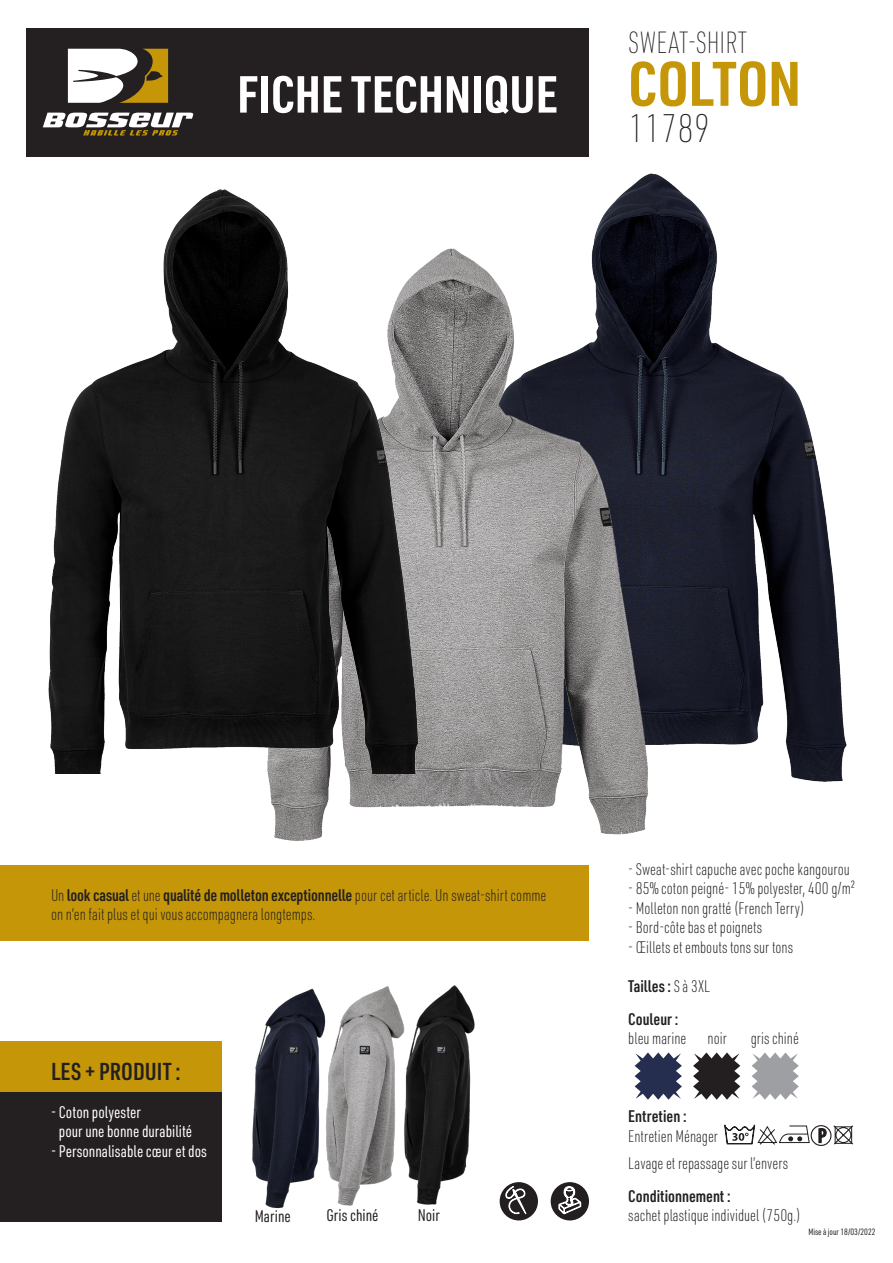
<style>
.page{position:relative;width:893px;height:1263px;background:#fff}
.page>*{position:absolute;margin:0;border:0;box-sizing:border-box;transform-origin:0 0}
.Style_de_paragraphe_1{font:700 61.5px "URWDIN Cond";color:#c49608}
.t1{font:700 51px "URWDIN Cond";color:#fff}
.Style_de_paragraphe_1-2{font:100 39px "URWDIN Cond";color:#231f20}
.Style_de_paragraphe_1-3{font:100 30px "URWDIN Cond";color:#231f20}
.t2{font:600 24px "URWDIN Cond";color:#231f20}
.t3{font:200 16.5px/19.5px "URWDIN Cond";color:#231f20}
.t4{font:16.5px/19.5px "URWDIN Cond";color:#fff}
.t5{font:600 16.5px "URWDIN Cond";color:#231f20}
.t6{font:16.5px "URWDIN Cond";color:#231f20}
.t7{font:9px "URWDIN Cond";color:#231f20}
.s1{font-weight:600}
.s2{font-weight:200}
</style>
<div class="page">
<div style="left:0;top:1087px;width:221px;height:135px;background:#241f21"></div>
<div style="left:210px;top:28px;width:379px;height:129px;background:#241f21"></div>
<div style="left:27px;top:28px;width:183px;height:129px;background:#241f21"></div>
<svg style="left:68px;top:49px;width:100px;height:54px"></svg>
<svg style="left:43px;top:113px;width:150px;height:23px"></svg>
<div style="left:0;top:1041px;width:221px;height:51px;background:#c49608"></div>
<div style="left:0;top:865px;width:589px;height:76px;background:#c49608"></div>
<img style="left:595px;top:173px;width:252px;height:609px">
<img style="left:252px;top:985px;width:223px;height:224px">
<img style="left:267px;top:236px;width:392px;height:605px">
<img style="left:48px;top:189px;width:400px;height:585px">
<svg style="left:724px;top:1124px;width:86px;height:21px"></svg>
<svg style="left:818px;top:1125px;width:35px;height:21px"></svg>
<div style="left:811px;top:1125px;width:20px;height:21px;border:1px solid #231f20;border-radius:50%"></div>
<svg style="left:635px;top:1052px;width:47px;height:48px"></svg>
<svg style="left:693px;top:1052px;width:47px;height:48px"></svg>
<svg style="left:752px;top:1052px;width:47px;height:48px"></svg>
<div style="left:500px;top:1182px;width:38px;height:38px;background:#231f20;border-radius:50%"></div>
<svg style="left:506px;top:1186px;width:20px;height:28px"></svg>
<div style="left:551px;top:1182px;width:38px;height:38px;background:#231f20;border-radius:50%"></div>
<svg style="left:559px;top:1182px;width:22px;height:32px"></svg>
<h2 class="t1" style="left:237px;top:60px;width:322px">FICHE TECHNIQUE</h2>
<p class="Style_de_paragraphe_1-3" style="left:628px;top:23px;width:120px">SWEAT-SHIRT</p>
<p class="Style_de_paragraphe_1" style="left:628px;top:42px;width:174px">COLTON</p>
<p class="Style_de_paragraphe_1-2" style="left:628px;top:103px;width:83px">11789</p>
<p class="t3" style="left:51px;top:885px;width:497px">Un <span class="s1">look casual</span> et une <span class="s1">qualité de molleton exceptionnelle</span> pour cet article. Un sweat-shirt comme on n’en fait plus et qui vous accompagnera longtemps.</p>
<p class="t2" style="left:51px;top:1055px;width:131px">LES + PRODUIT :</p>
<p class="t4" style="left:59px;top:1102px;width:135px;text-indent:-8px">- Coton polyester<br>pour une bonne durabilité</p>
<p class="t4" style="left:51px;top:1141px;width:157px">- Personnalisable cœur et dos</p>
<p class="t6" style="left:255px;top:1205px;width:38px">Marine</p>
<p class="t6" style="left:326px;top:1204px;width:54px">Gris chiné</p>
<p class="t6" style="left:418px;top:1204px;width:24px">Noir</p>
<p class="t3" style="left:628px;top:859px;width:223px">- Sweat-shirt capuche avec poche kangourou</p>
<p class="t3" style="left:628px;top:878px;width:228px">- 85% coton peigné- 15% polyester, 400 g/m²</p>
<p class="t3" style="left:628px;top:898px;width:178px">- Molleton non gratté (French Terry)</p>
<p class="t3" style="left:628px;top:917px;width:135px">- Bord-côte bas et poignets</p>
<p class="t3" style="left:628px;top:937px;width:166px">- Œillets et embouts tons sur tons</p>
<p class="t5" style="left:628px;top:975px;width:83px">Tailles : <span class="s2">S à 3XL</span></p>
<p class="t5" style="left:628px;top:1008px;width:51px">Couleur :</p>
<p class="t3" style="left:628px;top:1028px;width:60px">bleu marine</p>
<p class="t3" style="left:708px;top:1028px;width:21px">noir</p>
<p class="t3" style="left:751px;top:1028px;width:50px">gris chiné</p>
<p class="t5" style="left:628px;top:1105px;width:60px">Entretien :</p>
<p class="t3" style="left:628px;top:1126px;width:91px">Entretien Ménager</p>
<p class="t3" style="left:628px;top:1153px;width:161px">Lavage et repassage sur l’envers</p>
<p class="t3" style="left:628px;top:1186px;width:174px"><span class="s1">Conditionnement :<br></span>sachet plastique individuel (750g.)</p>
<p class="t7" style="left:808px;top:1225px;width:69px">Mise à jour 18/03/2022</p>
</div>
